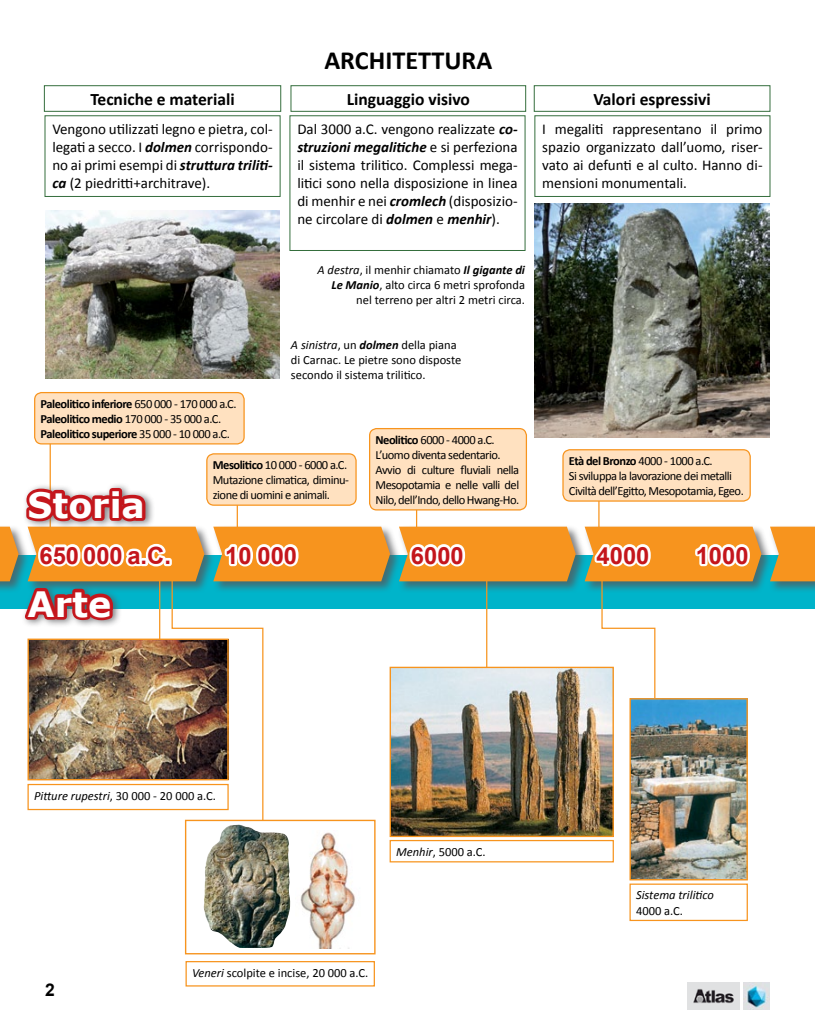
<style>
.page{position:relative;width:815px;height:1028px;background:#fff}
.page>*{position:absolute;margin:0;border:0;box-sizing:border-box;transform-origin:0 0}
.t1{font:700 35px "Verdana";color:#fff}
.t2{font:700 26.25px "Calibri";color:#000}
.t3{font:700 23.75px "Arial";color:#c4161c}
.t4{font:700 17.5px "Calibri";color:#000}
.t5{font:700 17.5px "Arial";color:#000}
.t6{font:15px/18px "Calibri";color:#000;text-align:justify}
.t7{font:12.5px/15px "Calibri";letter-spacing:-.04em;color:#000}
.t8{font:12.5px/15px "Calibri";color:#000;text-align:right}
.t9{font:700 12.5px/15px "Calibri";letter-spacing:-.04em;color:#000}
.t10{font:italic 12.5px "Calibri";color:#000}
.s1{font-weight:700;font-style:italic}
.s2{font-style:italic}
.s3{font-weight:400}
.s4{font-weight:700}
</style>
<div class="page">
<img style="left:687px;top:983px;width:53px;height:26px">
<img style="left:744px;top:983px;width:26px;height:26px">
<div style="left:0;top:555px;width:815px;height:54px;background:#00b4ca"></div>
<hr style="left:416px;top:449px;width:1px;height:111px;background:#f7941e">
<hr style="left:598px;top:459px;width:2px;height:102px;background:#f7941e">
<hr style="left:50px;top:434px;width:1px;height:127px;background:#f7941e">
<div style="left:212px;top:525px;width:189px;height:68px;background:#55575a;opacity:.75"></div>
<div style="left:398px;top:525px;width:189px;height:68px;background:#55575a;opacity:.75"></div>
<div style="left:584px;top:525px;width:189px;height:68px;background:#55575a;opacity:.75"></div>
<div style="left:769px;top:525px;width:46px;height:68px;background:#55575a;opacity:.75"></div>
<svg style="left:770px;top:526px;width:45px;height:55px;background:#eb9b33"></svg>
<div style="left:23px;top:482px;width:133px;height:47px;background:#fff"></div>
<div style="left:207px;top:454px;width:149px;height:51px;background:#ffe1c0;border-radius:7px"></div>
<div style="left:206px;top:453px;width:151px;height:53px;border:1px solid #f7941e;border-radius:7px"></div>
<div style="left:35px;top:392px;width:209px;height:52px;background:#ffe1c0;border-radius:7px"></div>
<div style="left:34px;top:392px;width:211px;height:52px;border:1px solid #f7941e;border-radius:7px"></div>
<div style="left:390px;top:840px;width:224px;height:22px;border:1px solid #f7941e"></div>
<div style="left:629px;top:883px;width:119px;height:38px;border:1px solid #f7941e"></div>
<div style="left:186px;top:961px;width:189px;height:25px;border:1px solid #f7941e"></div>
<svg style="left:399px;top:526px;width:177px;height:55px;background:#f1a342"></svg>
<hr style="left:486px;top:570px;width:1px;height:116px;background:#f7941e">
<svg style="left:585px;top:526px;width:176px;height:172px"></svg>
<img style="left:392px;top:668px;width:220px;height:167px">
<div style="left:390px;top:666px;width:224px;height:171px;border:1px solid #f7941e"></div>
<img style="left:631px;top:700px;width:115px;height:178px">
<div style="left:629px;top:698px;width:119px;height:182px;border:1px solid #f7941e"></div>
<img style="left:0;top:484px;width:390px;height:357px">
<div style="left:370px;top:428px;width:156px;height:82px;background:#ffe1c0;border-radius:7px"></div>
<div style="left:369px;top:428px;width:158px;height:82px;border:1px solid #f7941e;border-radius:7px"></div>
<div style="left:563px;top:450px;width:187px;height:51px;background:#ffe1c0;border-radius:7px"></div>
<div style="left:562px;top:449px;width:189px;height:52px;border:1px solid #f7941e;border-radius:7px"></div>
<div style="left:186px;top:820px;width:189px;height:133px;background:#fff"></div>
<img style="left:203px;top:824px;width:87px;height:124px">
<div style="left:185px;top:819px;width:191px;height:135px;border:1px solid #f7941e"></div>
<img style="left:300px;top:832px;width:55px;height:116px">
<div style="left:44px;top:85px;width:237px;height:27px;border:1px solid #356e3d"></div>
<div style="left:291px;top:85px;width:235px;height:27px;border:1px solid #356e3d"></div>
<div style="left:534px;top:85px;width:236px;height:27px;border:1px solid #356e3d"></div>
<div style="left:45px;top:115px;width:235px;height:82px;border:1px solid #356e3d"></div>
<div style="left:290px;top:115px;width:235px;height:136px;border:1px solid #356e3d"></div>
<div style="left:535px;top:115px;width:235px;height:82px;border:1px solid #356e3d"></div>
<img style="left:45px;top:210px;width:235px;height:169px">
<img style="left:535px;top:204px;width:234px;height:234px">
<h2 class="t2" style="left:324px;top:43px;width:169px">ARCHITETTURA</h2>
<p class="t4" style="left:90px;top:88px;width:146px">Tecniche e materiali</p>
<p class="t4" style="left:347px;top:88px;width:125px">Linguaggio visivo</p>
<p class="t4" style="left:594px;top:88px;width:119px">Valori espressivi</p>
<p class="t6" style="left:52px;top:120px;width:222px">Vengono utilizzati legno e pietra, col&shy;legati a secco. I <span class="s1">dolmen</span> corrispondo&shy;no ai primi esempi di <span class="s1">struttura triliti&shy;ca</span> (2 piedritti+architrave).</p>
<p class="t6" style="left:297px;top:120px;width:222px">Dal 3000 a.C. vengono realizzate <span class="s1">co&shy;struzioni megalitiche</span> e si perfeziona il sistema trilitico. Complessi mega&shy;litici sono nella disposizione in linea di menhir e nei <span class="s1">cromlech</span> (disposizio&shy;ne circolare di <span class="s1">dolmen</span> e <span class="s1">menhir</span>).</p>
<p class="t6" style="left:542px;top:120px;width:222px">I megaliti rappresentano il primo spazio organizzato dall’uomo, riser&shy;vato ai defunti e al culto. Hanno di&shy;mensioni monumentali.</p>
<p class="t8" style="left:318px;top:263px;width:209px"><span class="s2">A destra</span>, il menhir chiamato <span class="s1">Il gigante di<br>Le Manio</span>, alto circa 6 metri sprofonda nel terreno per altri 2 metri circa.</p>
<p class="t8" style="left:291px;top:337px;width:172px;text-align:left"><span class="s2">A sinistra</span>, un <span class="s1">dolmen</span> della piana di Carnac. Le pietre sono disposte secondo il sistema trilitico.</p>
<p class="t9" style="left:41px;top:396px;width:197px">Paleolitico inferiore <span class="s3">650 000 - 170 000 a.C.<br></span>Paleolitico medio <span class="s3">170 000 - 35 000 a.C.<br></span>Paleolitico superiore <span class="s3">35 000 - 10 000 a.C.</span></p>
<h1 class="t1" style="left:28px;top:480px;width:119px">Storia</h1>
<p class="t7" style="left:213px;top:457px;width:138px"><span class="s4">Mesolitico</span> 10 000 - 6000 a.C.<br>Mutazione climatica, diminu&shy;zione di uomini e animali.</p>
<p class="t7" style="left:376px;top:432px;width:145px"><span class="s4">Neolitico</span> 6000 - 4000 a.C.<br>L’uomo diventa sedentario.<br>Avvio di culture fluviali nella<br>Mesopotamia e nelle valli del<br>Nilo, dell’Indo, dello Hwang-Ho.</p>
<p class="t7" style="left:569px;top:453px;width:176px"><span class="s4">Età del Bronzo</span> 4000 - 1000 a.C.<br>Si sviluppa la lavorazione dei metalli<br>Civiltà dell’Egitto, Mesopotamia, Egeo.</p>
<h3 class="t3" style="left:40px;top:539px;width:133px">650 000 a.C.</h3>
<h3 class="t3" style="left:225px;top:539px;width:73px">10 000</h3>
<h3 class="t3" style="left:411px;top:539px;width:54px">6000</h3>
<h3 class="t3" style="left:597px;top:539px;width:54px">4000</h3>
<h3 class="t3" style="left:696px;top:539px;width:54px">1000</h3>
<h1 class="t1" style="left:28px;top:579px;width:85px">Arte</h1>
<p class="t8" style="left:34px;top:788px;width:183px"><span class="s2">Pitture rupestri</span>, 30 000 - 20 000 a.C.</p>
<p class="t7" style="left:396px;top:844px;width:91px"><span class="s2">Menhir</span>, 5000 a.C.</p>
<p class="t5" style="left:45px;top:978px;width:11px">2</p>
<p class="t8" style="left:192px;top:965px;width:178px"><span class="s2">Veneri</span> scolpite e incise, 20 000 a.C.</p>
<p class="t10" style="left:636px;top:886px;width:79px">Sistema trilitico</p>
<p class="t7" style="left:636px;top:903px;width:48px">4000 a.C.</p>
</div>
